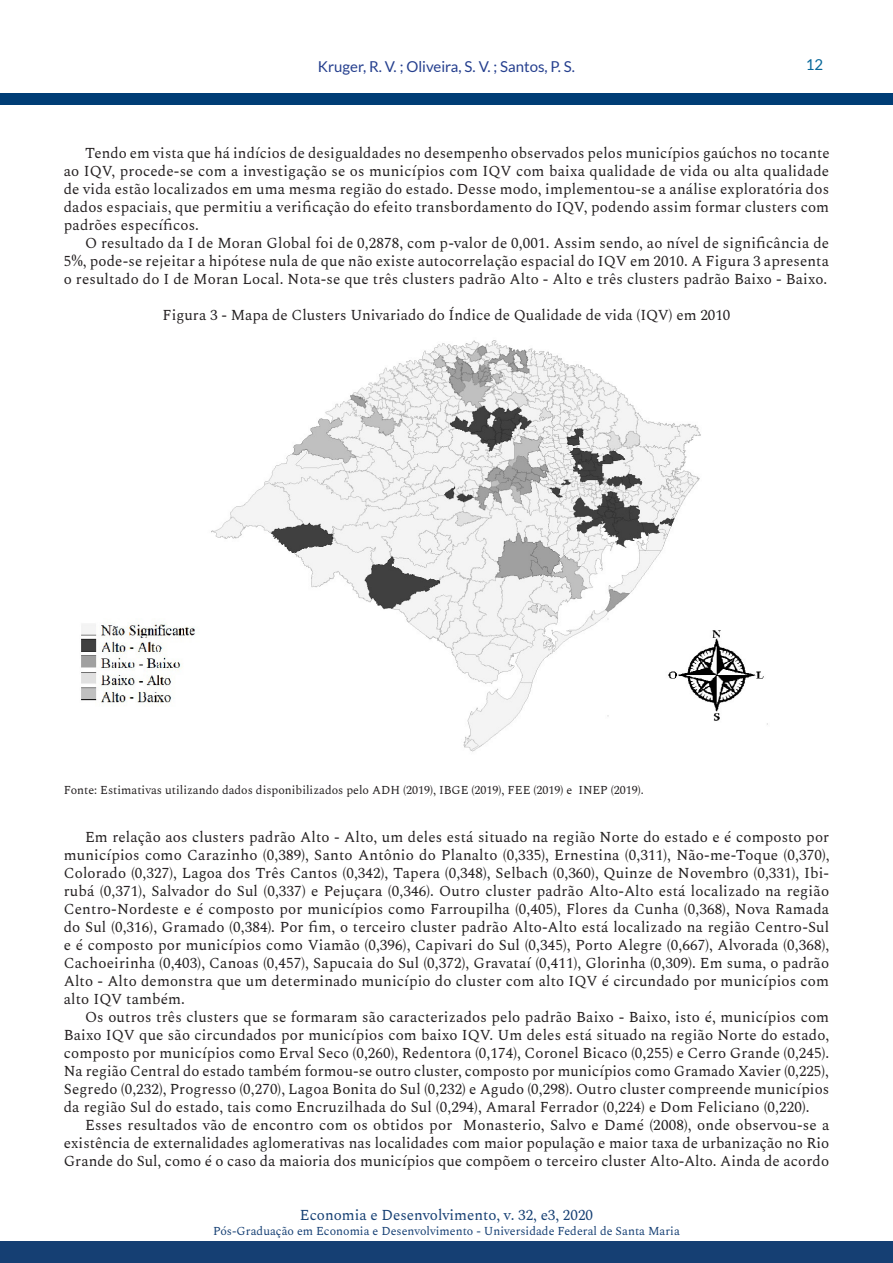
<style>
.page{position:relative;width:893px;height:1263px;background:#fff}
.page>*{position:absolute;margin:0;border:0;box-sizing:border-box;transform-origin:0 0}
.TextoCORRIDO{font:15px/18px "Spectral";letter-spacing:.01em;color:#231f20;text-align:justify}
.Título_FIGURA{font:15px "Spectral";color:#231f20}
.t1{font:15px "Lato";color:#253f8e}
.t2{font:15px "Spectral";color:#153f73}
.t3{font:15px "Lato";color:#056699}
.NotadeRODAPÉ{font:12px "Spectral";color:#231f20}
.t4{font:12px "Spectral";color:#153f73}
</style>
<div class="page">
<div style="left:0;top:94px;width:893px;height:11px;background:#003d75"></div>
<div style="left:0;top:1242px;width:893px;height:21px;background:#153f73"></div>
<img style="left:81px;top:340px;width:687px;height:412px">
<p class="t1" style="left:318px;top:58px;width:259px">Kruger, R. V. ; Oliveira, S. V. ; Santos, P. S.</p>
<p class="t3" style="left:806px;top:56px;width:19px">12</p>
<p class="TextoCORRIDO" style="left:64px;top:143px;width:767px;text-indent:21px">Tendo em vista que há indícios de desigualdades no desempenho observados pelos municípios gaúchos no tocante ao IQV, procede-se com a investigação se os municípios com IQV com baixa qualidade de vida ou alta qualidade de vida estão localizados em uma mesma região do estado. Desse modo, implementou-se a análise exploratória dos dados espaciais, que permitiu a verificação do efeito transbordamento do IQV, podendo assim formar clusters com padrões específicos.</p>
<p class="TextoCORRIDO" style="left:64px;top:233px;width:767px;text-indent:21px">O resultado da I de Moran Global foi de 0,2878, com p-valor de 0,001. Assim sendo, ao nível de significância de 5%, pode-se rejeitar a hipótese nula de que não existe autocorrelação espacial do IQV em 2010. A Figura 3 apresenta o resultado do I de Moran Local. Nota-se que três clusters padrão Alto - Alto e três clusters padrão Baixo - Baixo.</p>
<p class="Título_FIGURA" style="left:163px;top:304px;width:569px">Figura 3 - Mapa de Clusters Univariado do Índice de Qualidade de vida (IQV) em 2010</p>
<p class="NotadeRODAPÉ" style="left:64px;top:782px;width:581px">Fonte: Estimativas utilizando dados disponibilizados pelo ADH (2019), IBGE (2019), FEE (2019) e INEP (2019).</p>
<p class="TextoCORRIDO" style="left:64px;top:827px;width:767px;text-indent:21px">Em relação aos clusters padrão Alto - Alto, um deles está situado na região Norte do estado e é composto por municípios como Carazinho (0,389), Santo Antônio do Planalto (0,335), Ernestina (0,311), Não-me-Toque (0,370), Colorado (0,327), Lagoa dos Três Cantos (0,342), Tapera (0,348), Selbach (0,360), Quinze de Novembro (0,331), Ibi&shy;rubá (0,371), Salvador do Sul (0,337) e Pejuçara (0,346). Outro cluster padrão Alto-Alto está localizado na região Centro-Nordeste e é composto por municípios como Farroupilha (0,405), Flores da Cunha (0,368), Nova Ramada do Sul (0,316), Gramado (0,384). Por fim, o terceiro cluster padrão Alto-Alto está localizado na região Centro-Sul e é composto por municípios como Viamão (0,396), Capivari do Sul (0,345), Porto Alegre (0,667), Alvorada (0,368), Cachoeirinha (0,403), Canoas (0,457), Sapucaia do Sul (0,372), Gravataí (0,411), Glorinha (0,309). Em suma, o padrão Alto - Alto demonstra que um determinado município do cluster com alto IQV é circundado por municípios com alto IQV também.</p>
<p class="TextoCORRIDO" style="left:64px;top:1007px;width:767px;text-indent:21px">Os outros três clusters que se formaram são caracterizados pelo padrão Baixo - Baixo, isto é, municípios com Baixo IQV que são circundados por municípios com baixo IQV. Um deles está situado na região Norte do estado, composto por municípios como Erval Seco (0,260), Redentora (0,174), Coronel Bicaco (0,255) e Cerro Grande (0,245).<br>Na região Central do estado também formou-se outro cluster, composto por municípios como Gramado Xavier (0,225), Segredo (0,232), Progresso (0,270), Lagoa Bonita do Sul (0,232) e Agudo (0,298). Outro cluster compreende municípios da região Sul do estado, tais como Encruzilhada do Sul (0,294), Amaral Ferrador (0,224) e Dom Feliciano (0,220).</p>
<p class="TextoCORRIDO" style="left:64px;top:1115px;width:767px;text-indent:21px">Esses resultados vão de encontro com os obtidos por Monasterio, Salvo e Damé (2008), onde observou-se a existência de externalidades aglomerativas nas localidades com maior população e maior taxa de urbanização no Rio Grande do Sul, como é o caso da maioria dos municípios que compõem o terceiro cluster Alto-Alto. Ainda de acordo</p>
<p class="t2" style="left:300px;top:1204px;width:294px">Economia e Desenvolvimento, v. 32, e3, 2020</p>
<p class="t4" style="left:213px;top:1222px;width:468px">Pós-Graduação em Economia e Desenvolvimento - Universidade Federal de Santa Maria</p>
</div>
